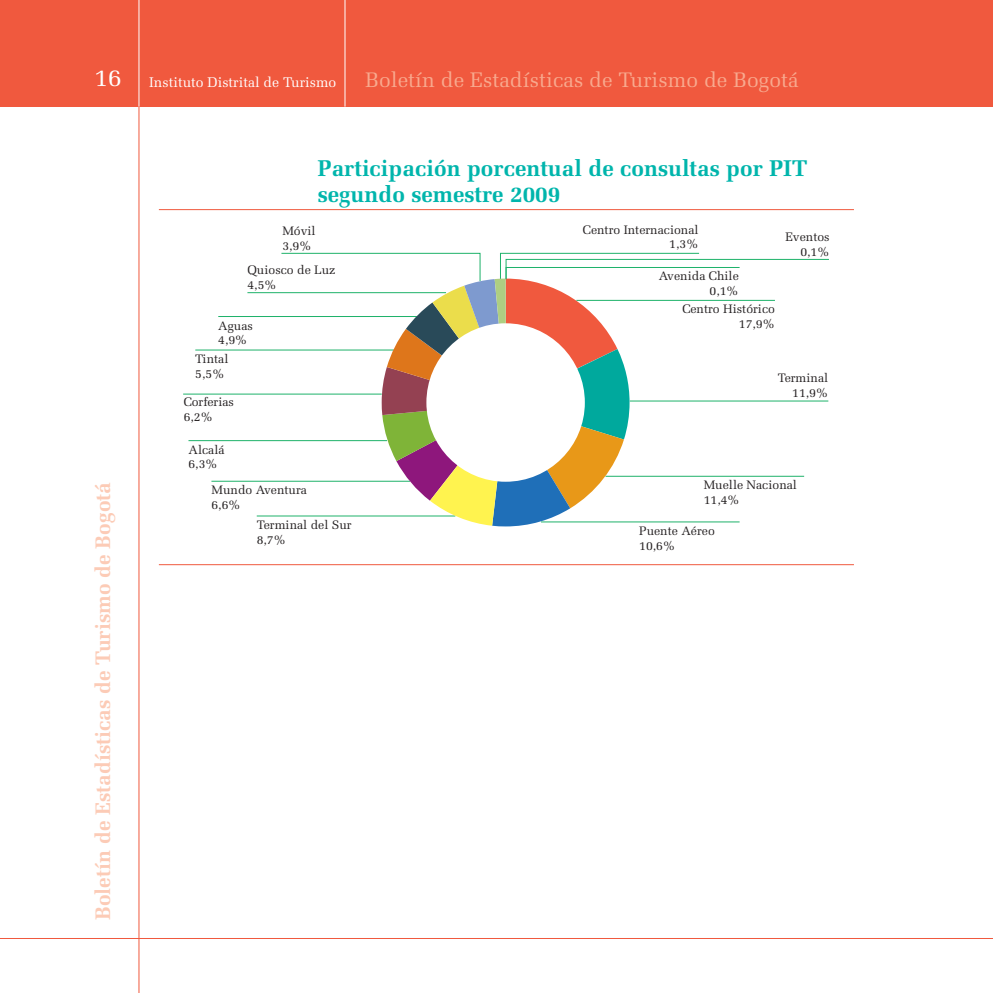
<style>
.page{position:relative;width:993px;height:993px;background:#fff}
.page>*{position:absolute;margin:0;border:0;box-sizing:border-box;transform-origin:0 0}
.t1{font:700 22.75px/26.2px "Melior";color:#00b5ac}
.t2{font:700 21px "Melior";color:#fccbb6}
.t3{font:21px "Melior";color:#f8a98e}
.t4{font:14px "Melior";color:#fff}
.t5{font:12.25px/14.7px "Melior";color:#231f20}
.s1{font-size:24.5px}
</style>
<div class="page">
<div style="left:0;top:0;width:992px;height:107px;background:#f0593e"></div>
<hr style="left:0;top:937px;width:992px;height:1px;background:#f0593e">
<hr style="left:138px;top:0;width:1px;height:992px;background:#f0593e">
<hr style="left:138px;top:0;width:1px;height:107px;background:#fff">
<hr style="left:344px;top:0;width:1px;height:107px;background:#fff">
<hr style="left:159px;top:209px;width:694px;height:1px;background:#f0593e">
<hr style="left:159px;top:564px;width:694px;height:1px;background:#f0593e">
<hr style="left:188px;top:440px;width:199px;height:1px;background:#1eb26a">
<hr style="left:183px;top:393px;width:198px;height:1px;background:#1eb26a">
<hr style="left:211px;top:480px;width:199px;height:1px;background:#1eb26a">
<hr style="left:257px;top:515px;width:198px;height:1px;background:#1eb26a">
<hr style="left:195px;top:349px;width:199px;height:1px;background:#1eb26a">
<hr style="left:218px;top:316px;width:199px;height:1px;background:#1eb26a">
<hr style="left:247px;top:292px;width:199px;height:1px;background:#1eb26a">
<svg style="left:280px;top:252px;width:549px;height:274px"></svg>
<p class="t4" style="left:95px;top:74px;width:243px"><span class="s1">16</span> Instituto Distrital de Turismo</p>
<h2 class="t3" style="left:365px;top:67px;width:435px">Boletín de Estadísticas de Turismo de Bogotá</h2>
<h1 class="t1" style="left:317px;top:155px;width:491px">Participación porcentual de consultas por PIT segundo semestre 2009</h1>
<h2 class="t2" style="left:90px;top:919px;width:439px;rotate:-90deg">Boletín de Estadísticas de Turismo de Bogotá</h2>
<p class="t5" style="left:282px;top:224px;width:35px">Móvil<br>3,9%</p>
<p class="t5" style="left:247px;top:262px;width:89px">Quiosco de Luz<br>4,5%</p>
<p class="t5" style="left:218px;top:318px;width:36px">Aguas<br>4,9%</p>
<p class="t5" style="left:195px;top:351px;width:35px">Tintal<br>5,5%</p>
<p class="t5" style="left:184px;top:394px;width:52px">Corferias<br>6,2%</p>
<p class="t5" style="left:188px;top:442px;width:38px">Alcalá<br>6,3%</p>
<p class="t5" style="left:211px;top:482px;width:97px">Mundo Aventura<br>6,6%</p>
<p class="t5" style="left:257px;top:517px;width:96px">Terminal del Sur<br>8,7%</p>
<p class="t5" style="left:582px;top:222px;width:117px;text-align:right">Centro Internacional<br>1,3%</p>
<p class="t5" style="left:785px;top:229px;width:46px;text-align:right">Eventos<br>0,1%</p>
<p class="t5" style="left:658px;top:268px;width:81px;text-align:right">Avenida Chile<br>0,1%</p>
<p class="t5" style="left:682px;top:302px;width:94px;text-align:right">Centro Histórico<br>17,9%</p>
<p class="t5" style="left:777px;top:371px;width:52px;text-align:right">Terminal<br>11,9%</p>
<p class="t5" style="left:703px;top:477px;width:95px">Muelle Nacional<br>11,4%</p>
<p class="t5" style="left:639px;top:523px;width:77px">Puente Aéreo<br>10,6%</p>
</div>
